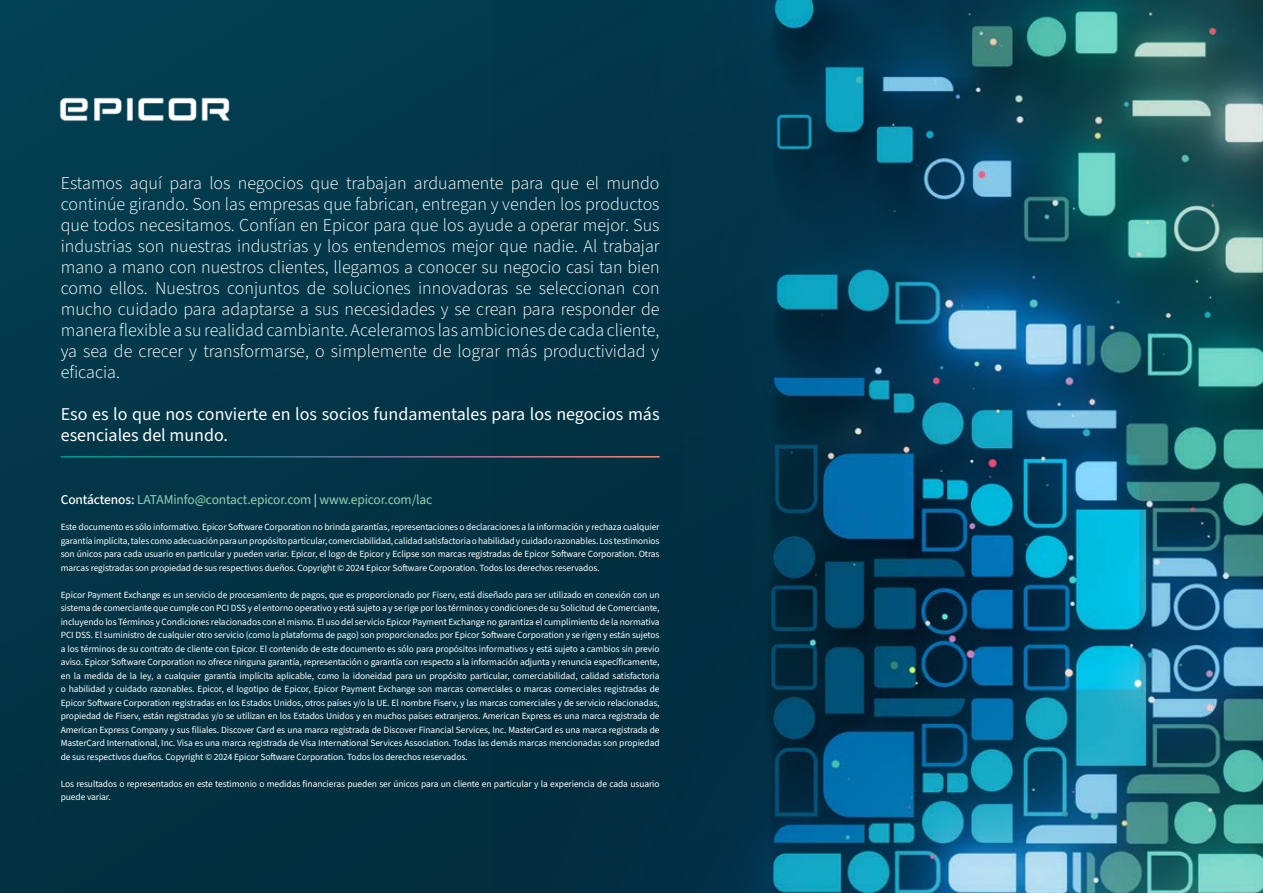
<style>
.page{position:relative;width:1263px;height:893px;background:#fff}
.page>*{position:absolute;margin:0;border:0;box-sizing:border-box;transform-origin:0 0}
.t1{font:300 18px/21px "Source Sans 3";color:#fff;text-align:justify}
.t2{font:18px/21px "Source Sans 3";color:#fff}
.t3{font:13.5px "Source Sans 3";letter-spacing:-.01em;color:#90d2b5}
.t4{font:9.45px/13.5px "Source Sans 3";letter-spacing:-.01em;color:#fff;text-align:justify}
.s1{font-weight:500;color:#fff}
.s2{color:#fff}
</style>
<div class="page">
<img style="left:0;top:0;width:494px;height:893px">
<img style="left:494px;top:0;width:769px;height:893px">
<img style="left:56px;top:93px;width:178px;height:32px">
<hr style="left:61px;top:456px;width:598px;height:2px;background:#fff">
<p class="t1" style="left:61px;top:173px;width:600px">Estamos aquí para los negocios que trabajan arduamente para que el mundo continúe girando. Son las empresas que fabrican, entregan y venden los productos que todos necesitamos. Confían en Epicor para que los ayude a operar mejor. Sus industrias son nuestras industrias y los entendemos mejor que nadie. Al trabajar mano a mano con nuestros clientes, llegamos a conocer su negocio casi tan bien como ellos. Nuestros conjuntos de soluciones innovadoras se seleccionan con mucho cuidado para adaptarse a sus necesidades y se crean para responder de manera flexible a su realidad cambiante. Aceleramos las ambiciones de cada cliente, ya sea de crecer y transformarse, o simplemente de lograr más productividad y eficacia.</p>
<h1 class="t2" style="left:61px;top:404px;width:600px">Eso es lo que nos convierte en los socios fundamentales para los negocios más esenciales del mundo.</h1>
<h2 class="t3" style="left:61px;top:491px;width:373px"><span class="s1">Contáctenos:</span> LATAMinfo@contact.epicor.com <span class="s2">|</span> www.epicor.com/lac</h2>
<p class="t4" style="left:61px;top:521px;width:600px">Este documento es sólo informativo. Epicor Software Corporation no brinda garantías, representaciones o declaraciones a la información y rechaza cualquier garantía implícita, tales como adecuación para un propósito particular, comerciabilidad, calidad satisfactoria o habilidad y cuidado razonables. Los testimonios son únicos para cada usuario en particular y pueden variar. Epicor, el logo de Epicor y Eclipse son marcas registradas de Epicor Software Corporation. Otras marcas registradas son propiedad de sus respectivos dueños. Copyright © 2024 Epicor Software Corporation. Todos los derechos reservados.</p>
<p class="t4" style="left:61px;top:588px;width:600px">Epicor Payment Exchange es un servicio de procesamiento de pagos, que es proporcionado por Fiserv, está diseñado para ser utilizado en conexión con un sistema de comerciante que cumple con PCI DSS y el entorno operativo y está sujeto a y se rige por los términos y condiciones de su Solicitud de Comerciante, incluyendo los Términos y Condiciones relacionados con el mismo. El uso del servicio Epicor Payment Exchange no garantiza el cumplimiento de la normativa PCI DSS. El suministro de cualquier otro servicio (como la plataforma de pago) son proporcionados por Epicor Software Corporation y se rigen y están sujetos a los términos de su contrato de cliente con Epicor. El contenido de este documento es sólo para propósitos informativos y está sujeto a cambios sin previo aviso. Epicor Software Corporation no ofrece ninguna garantía, representación o garantía con respecto a la información adjunta y renuncia específicamente, en la medida de la ley, a cualquier garantía implícita aplicable, como la idoneidad para un propósito particular, comerciabilidad, calidad satisfactoria o habilidad y cuidado razonables. Epicor, el logotipo de Epicor, Epicor Payment Exchange son marcas comerciales o marcas comerciales registradas de Epicor Software Corporation registradas en los Estados Unidos, otros países y/o la UE. El nombre Fiserv, y las marcas comerciales y de servicio relacionadas, propiedad de Fiserv, están registradas y/o se utilizan en los Estados Unidos y en muchos países extranjeros. American Express es una marca registrada de American Express Company y sus filiales. Discover Card es una marca registrada de Discover Financial Services, Inc. MasterCard es una marca registrada de MasterCard International, Inc. Visa es una marca registrada de Visa International Services Association. Todas las demás marcas mencionadas son propiedad de sus respectivos dueños. Copyright © 2024 Epicor Software Corporation. Todos los derechos reservados.</p>
<p class="t4" style="left:61px;top:777px;width:600px">Los resultados o representados en este testimonio o medidas financieras pueden ser únicos para un cliente en particular y la experiencia de cada usuario puede variar.</p>
</div>
